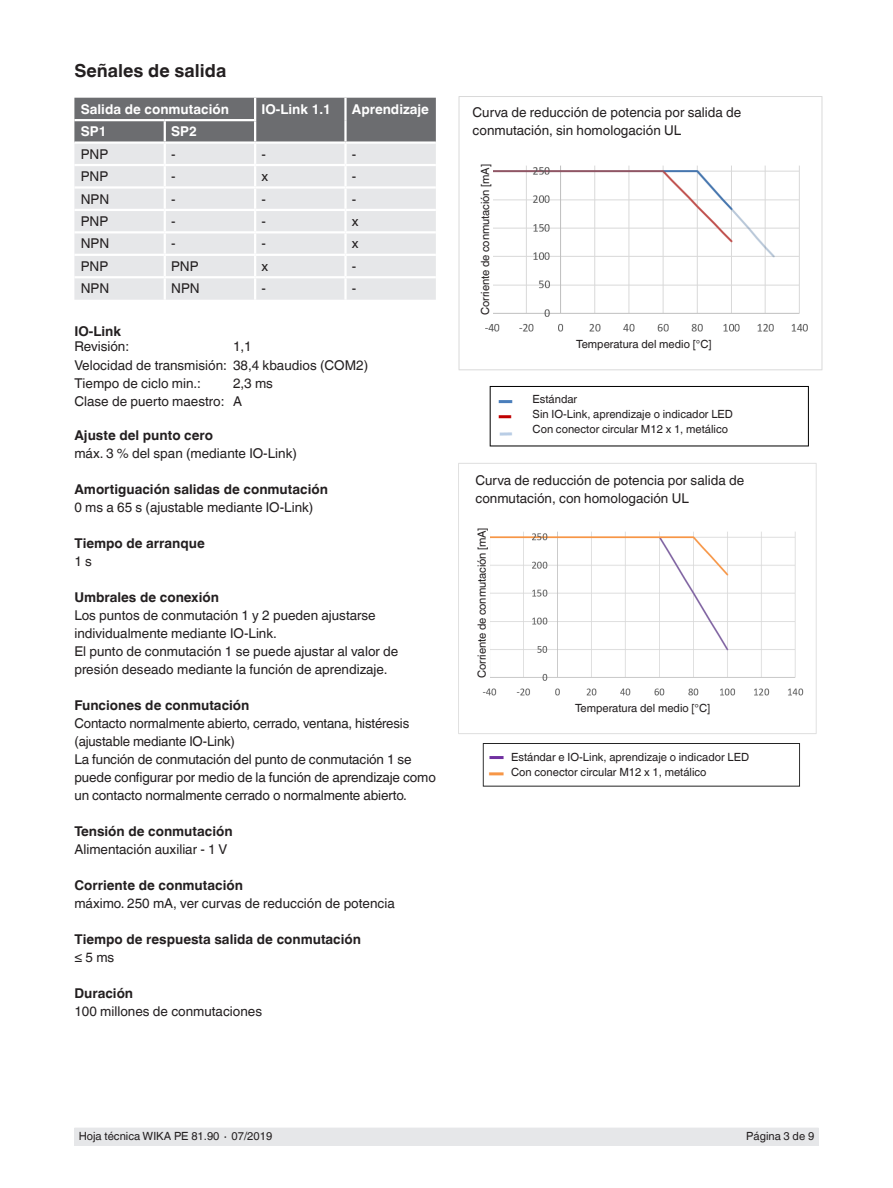
<style>
.page{position:relative;width:893px;height:1188px;background:#fff}
.page>*{position:absolute;margin:0;border:0;box-sizing:border-box;transform-origin:0 0}
.t1{font:700 18px "Helvetica World";color:#231f20}
.t2{font:13.5px/18px "Helvetica World";color:#231f20}
.t3{font:700 13.5px "Helvetica World";color:#231f20}
.t4{font:700 13.5px "Helvetica World";color:#fff}
.t5{font:11.25px/15px "Helvetica World";color:#231f20}
</style>
<div class="page">
<div style="left:74px;top:1128px;width:745px;height:17px;background:#e6e7e9"></div>
<div style="left:74px;top:98px;width:362px;height:43px;background:#6c6d70"></div>
<div style="left:74px;top:144px;width:362px;height:156px;background:#e6e7e9"></div>
<hr style="left:254px;top:98px;width:2px;height:21px;background:#fff">
<hr style="left:344px;top:98px;width:3px;height:22px;background:#fff">
<hr style="left:74px;top:119px;width:91px;height:2px;background:#fff">
<hr style="left:165px;top:119px;width:91px;height:2px;background:#fff">
<hr style="left:164px;top:121px;width:2px;height:20px;background:#fff">
<hr style="left:254px;top:121px;width:2px;height:20px;background:#fff">
<hr style="left:344px;top:120px;width:3px;height:21px;background:#fff">
<hr style="left:164px;top:144px;width:2px;height:20px;background:#fff">
<hr style="left:254px;top:144px;width:2px;height:20px;background:#fff">
<hr style="left:344px;top:144px;width:3px;height:20px;background:#fff">
<hr style="left:74px;top:164px;width:91px;height:2px;background:#fff">
<hr style="left:165px;top:164px;width:90px;height:2px;background:#fff">
<hr style="left:164px;top:166px;width:2px;height:20px;background:#fff">
<hr style="left:255px;top:164px;width:90px;height:2px;background:#fff">
<hr style="left:254px;top:166px;width:2px;height:20px;background:#fff">
<hr style="left:345px;top:164px;width:91px;height:2px;background:#fff">
<hr style="left:344px;top:166px;width:3px;height:20px;background:#fff">
<hr style="left:74px;top:186px;width:91px;height:3px;background:#fff">
<hr style="left:165px;top:186px;width:90px;height:3px;background:#fff">
<hr style="left:164px;top:189px;width:2px;height:20px;background:#fff">
<hr style="left:255px;top:186px;width:90px;height:3px;background:#fff">
<hr style="left:254px;top:189px;width:2px;height:20px;background:#fff">
<hr style="left:345px;top:186px;width:91px;height:3px;background:#fff">
<hr style="left:344px;top:189px;width:3px;height:20px;background:#fff">
<hr style="left:74px;top:209px;width:91px;height:2px;background:#fff">
<hr style="left:165px;top:209px;width:90px;height:2px;background:#fff">
<hr style="left:164px;top:211px;width:2px;height:20px;background:#fff">
<hr style="left:255px;top:209px;width:90px;height:2px;background:#fff">
<hr style="left:254px;top:211px;width:2px;height:20px;background:#fff">
<hr style="left:345px;top:209px;width:91px;height:2px;background:#fff">
<hr style="left:344px;top:211px;width:3px;height:20px;background:#fff">
<hr style="left:74px;top:231px;width:91px;height:2px;background:#fff">
<hr style="left:165px;top:231px;width:90px;height:2px;background:#fff">
<hr style="left:164px;top:233px;width:2px;height:21px;background:#fff">
<hr style="left:255px;top:231px;width:90px;height:2px;background:#fff">
<hr style="left:254px;top:233px;width:2px;height:21px;background:#fff">
<hr style="left:345px;top:231px;width:91px;height:2px;background:#fff">
<hr style="left:344px;top:233px;width:3px;height:21px;background:#fff">
<hr style="left:74px;top:254px;width:91px;height:2px;background:#fff">
<hr style="left:165px;top:254px;width:90px;height:2px;background:#fff">
<hr style="left:164px;top:256px;width:2px;height:20px;background:#fff">
<hr style="left:255px;top:254px;width:90px;height:2px;background:#fff">
<hr style="left:254px;top:256px;width:2px;height:20px;background:#fff">
<hr style="left:345px;top:254px;width:91px;height:2px;background:#fff">
<hr style="left:344px;top:256px;width:3px;height:20px;background:#fff">
<hr style="left:74px;top:276px;width:91px;height:2px;background:#fff">
<hr style="left:165px;top:276px;width:90px;height:2px;background:#fff">
<hr style="left:164px;top:278px;width:2px;height:22px;background:#fff">
<hr style="left:255px;top:276px;width:90px;height:2px;background:#fff">
<hr style="left:254px;top:278px;width:2px;height:22px;background:#fff">
<hr style="left:345px;top:276px;width:91px;height:2px;background:#fff">
<hr style="left:344px;top:278px;width:3px;height:22px;background:#fff">
<img style="left:458px;top:96px;width:365px;height:351px">
<div style="left:468px;top:103px;width:347px;height:58px;background:#fff"></div>
<div style="left:473px;top:155px;width:20px;height:169px;background:#fff"></div>
<div style="left:492px;top:336px;width:304px;height:19px;background:#fff"></div>
<div style="left:528px;top:391px;width:272px;height:49px;background:#fff"></div>
<img style="left:458px;top:463px;width:359px;height:324px">
<div style="left:471px;top:471px;width:340px;height:54px;background:#fff"></div>
<div style="left:473px;top:522px;width:17px;height:162px;background:#fff"></div>
<div style="left:491px;top:700px;width:303px;height:19px;background:#fff"></div>
<div style="left:507px;top:749px;width:287px;height:35px;background:#fff"></div>
<h1 class="t1" style="left:74px;top:60px;width:153px">Señales de salida</h1>
<p class="t4" style="left:81px;top:101px;width:150px">Salida de conmutación</p>
<p class="t4" style="left:261px;top:101px;width:71px">IO-Link 1.1</p>
<p class="t4" style="left:352px;top:101px;width:79px">Aprendizaje</p>
<p class="t4" style="left:81px;top:124px;width:27px">SP1</p>
<p class="t4" style="left:171px;top:124px;width:27px">SP2</p>
<p class="t2" style="left:81px;top:145px;width:29px">PNP</p>
<p class="t2" style="left:171px;top:145px;width:6px">-</p>
<p class="t2" style="left:261px;top:145px;width:6px">-</p>
<p class="t2" style="left:352px;top:145px;width:6px">-</p>
<p class="t2" style="left:81px;top:167px;width:29px">PNP</p>
<p class="t2" style="left:171px;top:167px;width:6px">-</p>
<p class="t2" style="left:261px;top:167px;width:8px">x</p>
<p class="t2" style="left:352px;top:167px;width:6px">-</p>
<p class="t2" style="left:81px;top:190px;width:30px">NPN</p>
<p class="t2" style="left:171px;top:190px;width:6px">-</p>
<p class="t2" style="left:261px;top:190px;width:6px">-</p>
<p class="t2" style="left:352px;top:190px;width:6px">-</p>
<p class="t2" style="left:81px;top:212px;width:29px">PNP</p>
<p class="t2" style="left:171px;top:212px;width:6px">-</p>
<p class="t2" style="left:261px;top:212px;width:6px">-</p>
<p class="t2" style="left:352px;top:212px;width:8px">x</p>
<p class="t2" style="left:81px;top:235px;width:30px">NPN</p>
<p class="t2" style="left:171px;top:235px;width:6px">-</p>
<p class="t2" style="left:261px;top:235px;width:6px">-</p>
<p class="t2" style="left:352px;top:235px;width:8px">x</p>
<p class="t2" style="left:81px;top:257px;width:29px">PNP</p>
<p class="t2" style="left:171px;top:257px;width:29px">PNP</p>
<p class="t2" style="left:261px;top:257px;width:8px">x</p>
<p class="t2" style="left:352px;top:257px;width:6px">-</p>
<p class="t2" style="left:81px;top:280px;width:30px">NPN</p>
<p class="t2" style="left:171px;top:280px;width:30px">NPN</p>
<p class="t2" style="left:261px;top:280px;width:6px">-</p>
<p class="t2" style="left:352px;top:280px;width:6px">-</p>
<p class="t3" style="left:74px;top:323px;width:48px">IO-Link</p>
<p class="t2" style="left:74px;top:338px;width:56px">Revisión:</p>
<p class="t2" style="left:74px;top:338px;width:295px;text-indent:159px">1,1<br>Velocidad de transmisión: 38,4 kbaudios (COM2)<br>Tiempo de ciclo min.:</p>
<p class="t2" style="left:74px;top:374px;width:200px;text-indent:159px">2,3 ms<br>Clase de puerto maestro: A</p>
<p class="t3" style="left:74px;top:428px;width:140px">Ajuste del punto cero</p>
<p class="t2" style="left:74px;top:445px;width:224px">máx. 3 % del span (mediante IO-Link)</p>
<p class="t3" style="left:74px;top:482px;width:255px">Amortiguación salidas de conmutación</p>
<p class="t2" style="left:74px;top:499px;width:241px">0 ms a 65 s (ajustable mediante IO-Link)</p>
<p class="t3" style="left:74px;top:536px;width:132px">Tiempo de arranque</p>
<p class="t2" style="left:74px;top:553px;width:19px">1 s</p>
<p class="t3" style="left:74px;top:590px;width:146px">Umbrales de conexión</p>
<p class="t2" style="left:74px;top:607px;width:325px">Los puntos de conmutación 1 y 2 pueden ajustarse individualmente mediante IO-Link.<br>El punto de conmutación 1 se puede ajustar al valor de presión deseado mediante la función de aprendizaje.</p>
<p class="t3" style="left:74px;top:698px;width:177px">Funciones de conmutación</p>
<p class="t2" style="left:74px;top:715px;width:363px">Contacto normalmente abierto, cerrado, ventana, histéresis (ajustable mediante IO-Link)<br>La función de conmutación del punto de conmutación 1 se puede configurar por medio de la función de aprendizaje como un contacto normalmente cerrado o normalmente abierto.</p>
<p class="t3" style="left:74px;top:824px;width:160px">Tensión de conmutación</p>
<p class="t2" style="left:74px;top:841px;width:154px">Alimentación auxiliar - 1 V</p>
<p class="t3" style="left:74px;top:878px;width:170px">Corriente de conmutación</p>
<p class="t2" style="left:74px;top:895px;width:322px">máximo. 250 mA, ver curvas de reducción de potencia</p>
<p class="t3" style="left:74px;top:932px;width:288px">Tiempo de respuesta salida de conmutación</p>
<p class="t2" style="left:74px;top:949px;width:41px">≤ 5 ms</p>
<p class="t3" style="left:74px;top:986px;width:60px">Duración</p>
<p class="t2" style="left:74px;top:1003px;width:189px">100 millones de conmutaciones</p>
<p class="t2" style="left:473px;top:104px;width:270px">Curva de reducción de potencia por salida de conmutación, sin homologación UL</p>
<p class="t5" style="left:478px;top:315px;width:152px;rotate:-90deg">Corriente de conmutación [mA]</p>
<p class="t5" style="left:576px;top:337px;width:137px">Temperatura del medio [°C]</p>
<p class="t5" style="left:533px;top:392px;width:202px">Estándar<br>Sin IO-Link, aprendizaje o indicador LED<br>Con conector circular M12 x 1, metálico</p>
<p class="t2" style="left:475px;top:471px;width:270px">Curva de reducción de potencia por salida de conmutación, con homologación UL</p>
<p class="t5" style="left:474px;top:678px;width:152px;rotate:-90deg">Corriente de conmutación [mA]</p>
<p class="t5" style="left:575px;top:701px;width:137px">Temperatura del medio [°C]</p>
<p class="t5" style="left:511px;top:749px;width:239px">Estándar e IO-Link, aprendizaje o indicador LED<br>Con conector circular M12 x 1, metálico</p>
<p class="t5" style="left:79px;top:1129px;width:195px">Hoja técnica WIKA PE 81.90 ∙ 07/2019</p>
<p class="t5" style="left:746px;top:1129px;width:69px">Página 3 de 9</p>
</div>
